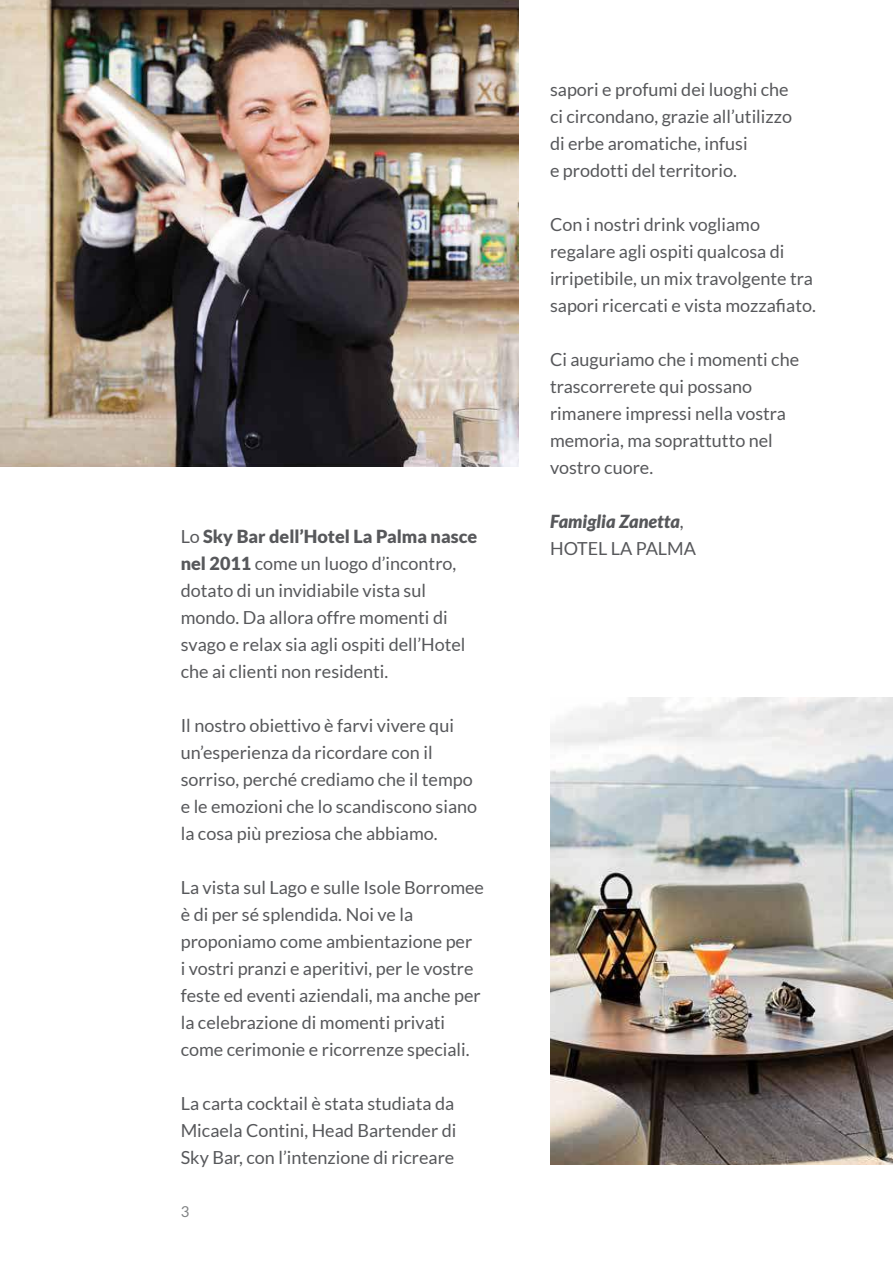
<style>
.page{position:relative;width:893px;height:1263px;background:#fff}
.page>*{position:absolute;margin:0;border:0;box-sizing:border-box;transform-origin:0 0}
.t1{font:18px/27px "Lato";color:#57585b}
.t2{font:italic 900 18px/27px "Lato";color:#57585b}
.t3{font:15px "Lato";color:#808284}
.s1{font-weight:900}
.s2{font-weight:400;font-style:normal}
</style>
<div class="page">
<img style="left:0;top:0;width:518px;height:466px">
<img style="left:550px;top:698px;width:343px;height:466px">
<p class="t1" style="left:181px;top:523px;width:298px">Lo <span class="s1">Sky Bar dellíHotel La Palma nasce nel 2011</span> come un luogo díincontro, dotato di un invidiabile vista sul mondo. Da allora offre momenti di svago e relax sia agli ospiti dellíHotel che ai clienti non residenti.</p>
<p class="t1" style="left:181px;top:712px;width:298px">Il nostro obiettivo Ë farvi vivere qui uníesperienza da ricordare con il sorriso, perchÈ crediamo che il tempo e le emozioni che lo scandiscono siano la cosa pi˘ preziosa che abbiamo.</p>
<p class="t1" style="left:181px;top:874px;width:305px">La vista sul Lago e sulle Isole Borromee Ë di per sÈ splendida. Noi ve la proponiamo come ambientazione per<br>i vostri pranzi e aperitivi, per le vostre feste ed eventi aziendali, ma anche per la celebrazione di momenti privati come cerimonie e ricorrenze speciali.</p>
<p class="t1" style="left:181px;top:1090px;width:277px">La carta cocktail Ë stata studiata da<br>Micaela Contini, Head Bartender di<br>Sky Bar, con líintenzione di ricreare</p>
<p class="t3" style="left:181px;top:1203px;width:10px">3</p>
<p class="t1" style="left:550px;top:76px;width:244px">sapori e profumi dei luoghi che ci circondano, grazie allíutilizzo di erbe aromatiche, infusi<br>e prodotti del territorio.</p>
<p class="t1" style="left:550px;top:211px;width:267px">Con i nostri drink vogliamo regalare agli ospiti qualcosa di irripetibile, un mix travolgente tra sapori ricercati e vista mozzafiato.</p>
<p class="t1" style="left:550px;top:346px;width:251px">Ci auguriamo che i momenti che trascorrerete qui possano rimanere impressi nella vostra memoria, ma soprattutto nel vostro cuore.</p>
<p class="t2" style="left:550px;top:509px;width:147px">Famiglia Zanetta<span class="s2">,<br>HOTEL LA PALMA</span></p>
</div>
